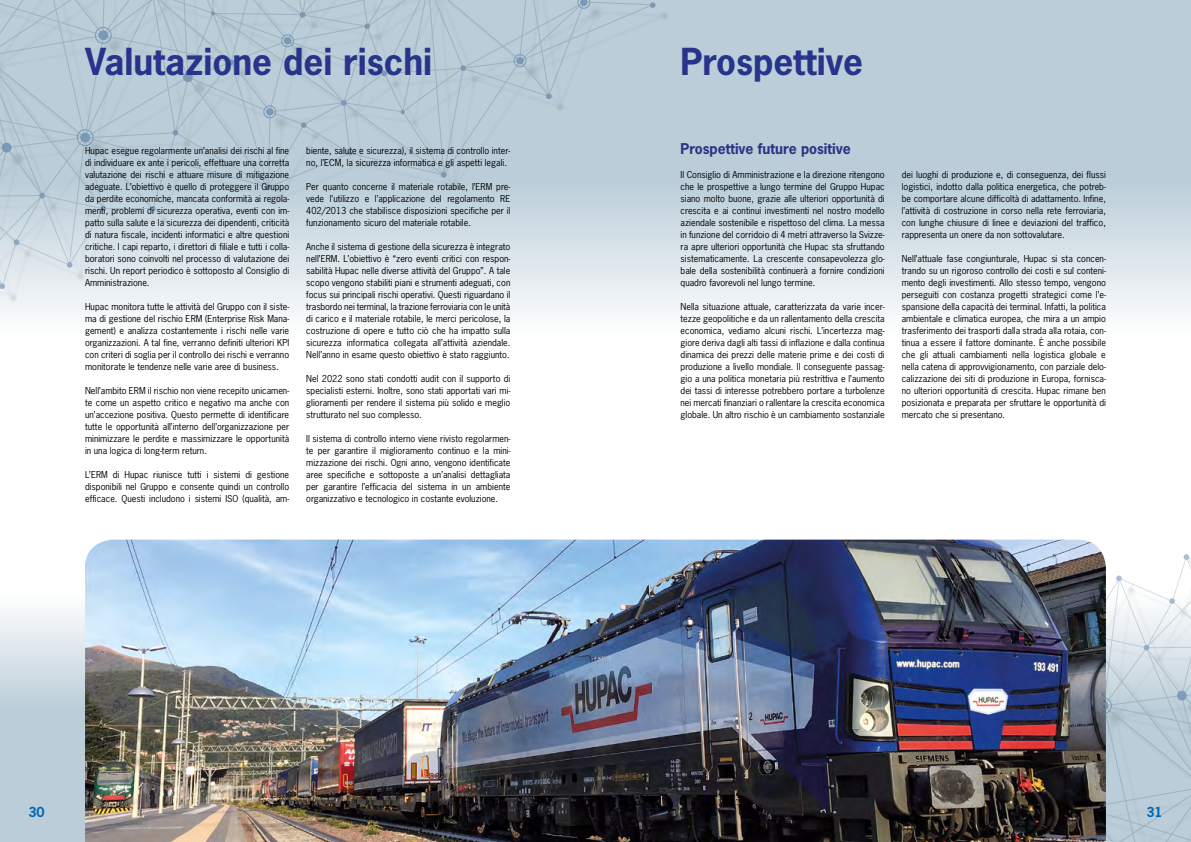
<style>
.page{position:relative;width:1191px;height:842px;background:#fff}
.page>*{position:absolute;margin:0;border:0;box-sizing:border-box;transform-origin:0 0}
.t1{font:700 35px "News Gothic Std";color:#28348b}
.t2{font:700 14px "News Gothic Std";color:#283583}
.t3{font:700 13px "News Gothic Std";color:#0069b4}
.t4{font:9px/12px "News Gothic Std";color:#000;text-align:justify}
</style>
<div class="page">
<svg style="left:0;top:0;width:1191px;height:314px;background:#c8d7df"></svg>
<svg style="left:0;top:611px;width:85px;height:231px;background:#c6d6df"></svg>
<div style="left:0;top:0;width:669px;height:303px;background:#000;opacity:.15"></div>
<svg style="left:0;top:0;width:656px;height:290px;background:#c0d1da"></svg>
<svg style="left:1106px;top:554px;width:85px;height:288px"></svg>
<img style="left:85px;top:540px;width:1021px;height:302px">
<h1 class="t1" style="left:85px;top:39px;width:349px">Valutazione dei rischi</h1>
<p class="t4" style="left:85px;top:145px;width:206px">Hupac esegue regolarmente un’analisi dei rischi al fine di individuare ex ante i pericoli, effettuare una corretta valutazione dei rischi e attuare misure di mitigazione adeguate. L’obiettivo è quello di proteggere il Gruppo da perdite economiche, mancata conformità ai regola&shy;menti, problemi di sicurezza operativa, eventi con im&shy;patto sulla salute e la sicurezza dei dipendenti, criticità di natura fiscale, incidenti informatici e altre questioni critiche. I capi reparto, i direttori di filiale e tutti i colla&shy;boratori sono coinvolti nel processo di valutazione dei rischi. Un report periodico è sottoposto al Consiglio di Amministrazione.</p>
<p class="t4" style="left:85px;top:300px;width:206px">Hupac monitora tutte le attività del Gruppo con il siste&shy;ma di gestione del rischio ERM (Enterprise Risk Mana&shy;gement) e analizza costantemente i rischi nelle varie organizzazioni. A tal fine, verranno definiti ulteriori KPI con criteri di soglia per il controllo dei rischi e verranno monitorate le tendenze nelle varie aree di business.</p>
<p class="t4" style="left:85px;top:384px;width:206px">Nell’ambito ERM il rischio non viene recepito unicamen&shy;te come un aspetto critico e negativo ma anche con un’accezione positiva. Questo permette di identificare tutte le opportunità all’interno dell’organizzazione per minimizzare le perdite e massimizzare le opportunità in una logica di long-term return.</p>
<p class="t4" style="left:85px;top:468px;width:206px">L’ERM di Hupac riunisce tutti i sistemi di gestione disponibili nel Gruppo e consente quindi un controllo efficace. Questi includono i sistemi ISO (qualità, am-</p>
<p class="t4" style="left:306px;top:144px;width:206px">biente, salute e sicurezza), il sistema di controllo inter&shy;no, l’ECM, la sicurezza informatica e gli aspetti legali.</p>
<p class="t4" style="left:306px;top:180px;width:206px">Per quanto concerne il materiale rotabile, l’ERM pre&shy;vede l’utilizzo e l’applicazione del regolamento RE 402/2013 che stabilisce disposizioni specifiche per il funzionamento sicuro del materiale rotabile.</p>
<p class="t4" style="left:306px;top:240px;width:206px">Anche il sistema di gestione della sicurezza è integrato nell’ERM. L’obiettivo è “zero eventi critici con respon&shy;sabilità Hupac nelle diverse attività del Gruppo”. A tale scopo vengono stabiliti piani e strumenti adeguati, con focus sui principali rischi operativi. Questi riguardano il trasbordo nei terminal, la trazione ferroviaria con le unità di carico e il materiale rotabile, le merci pericolose, la costruzione di opere e tutto ciò che ha impatto sulla sicurezza informatica collegata all’attività aziendale.<br>Nell’anno in esame questo obiettivo è stato raggiunto.</p>
<p class="t4" style="left:306px;top:372px;width:206px">Nel 2022 sono stati condotti audit con il supporto di specialisti esterni. Inoltre, sono stati apportati vari mi&shy;glioramenti per rendere il sistema più solido e meglio strutturato nel suo complesso.</p>
<p class="t4" style="left:306px;top:432px;width:206px">Il sistema di controllo interno viene rivisto regolarmen&shy;te per garantire il miglioramento continuo e la mini&shy;mizzazione dei rischi. Ogni anno, vengono identificate aree specifiche e sottoposte a un’analisi dettagliata per garantire l’efficacia del sistema in un ambiente organizzativo e tecnologico in costante evoluzione.</p>
<h1 class="t1" style="left:680px;top:39px;width:184px">Prospettive</h1>
<h2 class="t2" style="left:680px;top:139px;width:172px">Prospettive future positive</h2>
<p class="t4" style="left:680px;top:169px;width:206px">Il Consiglio di Amministrazione e la direzione ritengono che le prospettive a lungo termine del Gruppo Hupac siano molto buone, grazie alle ulteriori opportunità di crescita e ai continui investimenti nel nostro modello aziendale sostenibile e rispettoso del clima. La messa in funzione del corridoio di 4 metri attraverso la Svizze&shy;ra apre ulteriori opportunità che Hupac sta sfruttando sistematicamente. La crescente consapevolezza glo&shy;bale della sostenibilità continuerà a fornire condizioni quadro favorevoli nel lungo termine.</p>
<p class="t4" style="left:680px;top:301px;width:206px">Nella situazione attuale, caratterizzata da varie incer&shy;tezze geopolitiche e da un rallentamento della crescita economica, vediamo alcuni rischi. L’incertezza mag&shy;giore deriva dagli alti tassi di inflazione e dalla continua dinamica dei prezzi delle materie prime e dei costi di produzione a livello mondiale. Il conseguente passag&shy;gio a una politica monetaria più restrittiva e l’aumento dei tassi di interesse potrebbero portare a turbolenze nei mercati finanziari o rallentare la crescita economica globale. Un altro rischio è un cambiamento sostanziale</p>
<p class="t4" style="left:901px;top:169px;width:206px">dei luoghi di produzione e, di conseguenza, dei flussi logistici, indotto dalla politica energetica, che potreb&shy;be comportare alcune difficoltà di adattamento. Infine, l’attività di costruzione in corso nella rete ferroviaria, con lunghe chiusure di linee e deviazioni del traffico, rappresenta un onere da non sottovalutare.</p>
<p class="t4" style="left:901px;top:253px;width:206px">Nell’attuale fase congiunturale, Hupac si sta concen&shy;trando su un rigoroso controllo dei costi e sul conteni&shy;mento degli investimenti. Allo stesso tempo, vengono perseguiti con costanza progetti strategici come l’e&shy;spansione della capacità dei terminal. Infatti, la politica ambientale e climatica europea, che mira a un ampio trasferimento dei trasporti dalla strada alla rotaia, con&shy;tinua a essere il fattore dominante. È anche possibile che gli attuali cambiamenti nella logistica globale e nella catena di approvvigionamento, con parziale delo&shy;calizzazione dei siti di produzione in Europa, fornisca&shy;no ulteriori opportunità di crescita. Hupac rimane ben posizionata e preparata per sfruttare le opportunità di mercato che si presentano.</p>
<h3 class="t3" style="left:28px;top:803px;width:18px">30</h3>
<h3 class="t3" style="left:1146px;top:803px;width:18px">31</h3>
</div>
